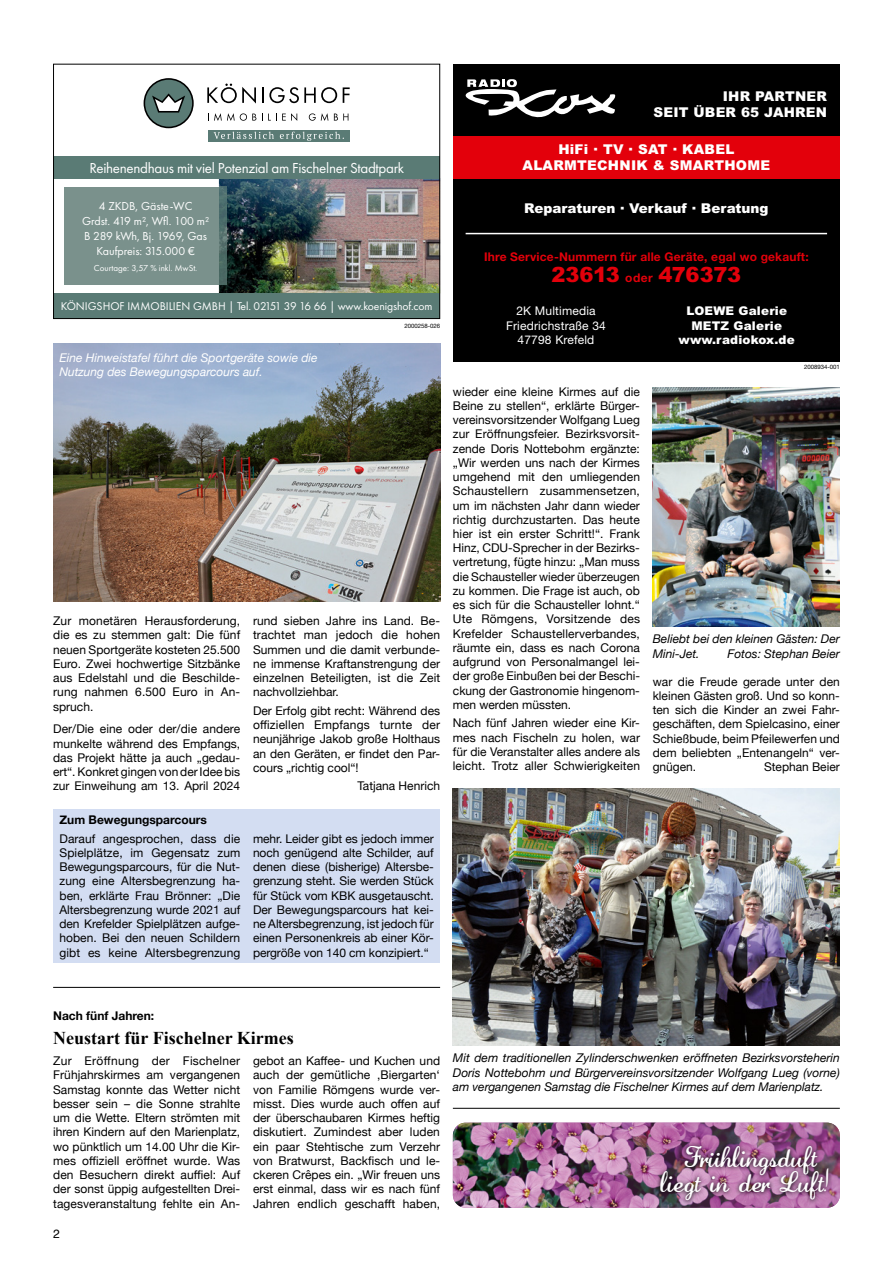
<style>
.page{position:relative;width:893px;height:1263px;background:#fff}
.page>*{position:absolute;margin:0;border:0;box-sizing:border-box;transform-origin:0 0}
.t1{font:21px/25.5px "Lauren Script";color:#fff;text-align:center}
.t2{font:900 21px "Arial";letter-spacing:-.015em;color:#e3000b}
.t3{font:700 18px "Times New Roman";color:#000}
.t4{font:15px "Futura PT";letter-spacing:-.02em;color:#fff}
.t5{font:900 13.5px/16.2px "Arial";letter-spacing:.015em;color:#fff;text-align:center}
.t6{font:12px/14.2px "Helvetica Neue";color:#000;text-align:justify}
.t7{font:italic 12px/14.2px "Helvetica Neue";color:#000;text-align:justify}
.t8{font:italic 12px/14.2px "Helvetica Neue";color:#fff}
.t9{font:12px/15px "Futura PT";color:#fff;text-align:center}
.t10{font:700 12px "Helvetica Neue";letter-spacing:.015em;color:#e3000b}
.t11{font:12px/14.4px "Helvetica Neue";letter-spacing:.015em;color:#fff;text-align:center}
.t12{font:900 12px/14.4px "Arial";letter-spacing:.015em;color:#fff;text-align:center}
.t13{font:700 12px "Helvetica Neue";color:#000}
.t14{font:12px "Helvetica";color:#000}
.t15{font:11.7px "Futura PT";letter-spacing:-.01em;color:#fff}
.t16{font:9px "Futura PT";color:#fff}
.t17{font:6px "Helvetica Neue";color:#000}
.s1{font-family:"Helvetica Neue";font-weight:700;font-size:12px}
</style>
<div class="page">
<div style="left:453px;top:64px;width:387px;height:297px;background:#000"></div>
<svg style="left:466px;top:79px;width:149px;height:38px"></svg>
<div style="left:453px;top:136px;width:387px;height:43px;background:#e3000b"></div>
<hr style="left:466px;top:233px;width:361px;height:1px;background:#fff">
<img style="left:219px;top:178px;width:219px;height:115px">
<div style="left:65px;top:187px;width:154px;height:98px;background:#7a918c"></div>
<img style="left:219px;top:187px;width:7px;height:98px">
<div style="left:53px;top:293px;width:387px;height:26px;background:#5a7b75"></div>
<svg style="left:144px;top:78px;width:50px;height:50px"></svg>
<svg style="left:207px;top:84px;width:49px;height:20px"></svg>
<svg style="left:262px;top:87px;width:75px;height:16px"></svg>
<svg style="left:343px;top:87px;width:7px;height:16px"></svg>
<svg style="left:208px;top:113px;width:48px;height:8px"></svg>
<svg style="left:262px;top:113px;width:35px;height:8px"></svg>
<svg style="left:309px;top:113px;width:19px;height:8px"></svg>
<svg style="left:334px;top:114px;width:14px;height:7px"></svg>
<div style="left:208px;top:130px;width:141px;height:12px;background:#5a7b75"></div>
<svg style="left:214px;top:132px;width:60px;height:7px"></svg>
<svg style="left:280px;top:132px;width:64px;height:9px"></svg>
<div style="left:53px;top:156px;width:387px;height:22px;background:#5a7b75"></div>
<div style="left:53px;top:64px;width:387px;height:255px;border:1px solid #000"></div>
<img style="left:53px;top:344px;width:387px;height:258px">
<div style="left:53px;top:809px;width:387px;height:154px;background:#d3ddf2"></div>
<img style="left:653px;top:387px;width:187px;height:239px">
<img style="left:453px;top:788px;width:387px;height:257px">
<img style="left:453px;top:1123px;width:387px;height:85px;border-radius:13px">
<img style="left:656px;top:1142px;width:177px;height:63px">
<hr style="left:53px;top:987px;width:387px;height:1px;background:#000">
<hr style="left:453px;top:1108px;width:387px;height:1px;background:#000">
<p class="t4" style="left:90px;top:159px;width:316px">Reihenendhaus mit viel Potenzial am Fischelner Stadtpark</p>
<p class="t9" style="left:82px;top:198px;width:129px">4 ZKDB, Gäste-WC<br>Grdst. 419 m², Wfl. 100 m²<br>B 289 kWh, Bj. 1969, Gas<br>Kaufpreis: 315.000 €</p>
<p class="t16" style="left:94px;top:263px;width:105px">Courtage: 3,57 % inkl. MwSt.</p>
<p class="t15" style="left:61px;top:300px;width:373px">KÖNIGSHOF IMMOBILIEN GMBH | Tel. 02151 39 16 66 | www.koenigshof.com</p>
<p class="t8" style="left:60px;top:351px;width:260px">Eine Hinweistafel führt die Sportgeräte sowie die<br>Nutzung des Bewegungsparcours auf.</p>
<p class="t17" style="left:404px;top:321px;width:37px">2000258-026</p>
<p class="t6" style="left:53px;top:614px;width:189px">Zur monetären Herausforderung, die es zu stemmen galt: Die fünf neuen Sportgeräte kosteten 25.500<br>Euro. Zwei hochwertige Sitzbänke aus Edelstahl und die Beschilde&shy;rung nahmen 6.500 Euro in An&shy;spruch.</p>
<p class="t6" style="left:53px;top:723px;width:189px">Der/Die eine oder der/die andere munkelte während des Empfangs, das Projekt hätte ja auch „gedau&shy;ert“. Konkret gingen von der Idee bis zur Einweihung am 13. April 2024</p>
<p class="t6" style="left:253px;top:614px;width:189px">rund sieben Jahre ins Land. Be&shy;trachtet man jedoch die hohen Summen und die damit verbunde&shy;ne immense Kraftanstrengung der einzelnen Beteiligten, ist die Zeit nachvollziehbar.</p>
<p class="t6" style="left:253px;top:704px;width:189px">Der Erfolg gibt recht: Während des offiziellen Empfangs turnte der neunjährige Jakob große Holthaus an den Geräten, er findet den Par&shy;cours „richtig cool“!</p>
<p class="t6" style="left:357px;top:780px;width:84px">Tatjana Henrich</p>
<p class="t13" style="left:60px;top:810px;width:149px">Zum Bewegungsparcours</p>
<p class="t6" style="left:60px;top:832px;width:182px">Darauf angesprochen, dass die Spielplätze, im Gegensatz zum Bewegungsparcours, für die Nut&shy;zung eine Altersbegrenzung ha&shy;ben, erklärte Frau Brönner: „Die Altersbegrenzung wurde 2021 auf den Krefelder Spielplätzen aufge&shy;hoben. Bei den neuen Schildern gibt es keine Altersbegrenzung</p>
<p class="t6" style="left:253px;top:832px;width:182px">mehr. Leider gibt es jedoch immer noch genügend alte Schilder, auf denen diese (bisherige) Altersbe&shy;grenzung steht. Sie werden Stück für Stück vom KBK ausgetauscht.<br>Der Bewegungsparcours hat kei&shy;ne Altersbegrenzung, ist jedoch für einen Personenkreis ab einer Kör&shy;pergröße von 140 cm konzipiert.“</p>
<p class="t5" style="left:653px;top:88px;width:175px;text-align:right">IHR PARTNER<br>SEIT ÜBER 65 JAHREN</p>
<p class="t5" style="left:523px;top:141px;width:249px">HiFi · TV · SAT · KABEL<br>ALARMTECHNIK &amp; SMARTHOME</p>
<p class="t5" style="left:524px;top:200px;width:246px">Reparaturen · Verkauf · Beratung</p>
<p class="t10" style="left:484px;top:248px;width:326px">Ihre Service-Nummern für alle Geräte, egal wo gekauft:</p>
<h1 class="t2" style="left:551px;top:259px;width:191px">23613 <span class="s1">oder</span> 476373</h1>
<p class="t11" style="left:506px;top:304px;width:101px">2K Multimedia<br>Friedrichstraße 34<br>47798 Krefeld</p>
<p class="t12" style="left:679px;top:303px;width:118px">LOEWE Galerie<br>METZ Galerie www.radiokox.de</p>
<p class="t17" style="left:804px;top:362px;width:37px">2008934-001</p>
<p class="t6" style="left:453px;top:385px;width:189px">wieder eine kleine Kirmes auf die Beine zu stellen“, erklärte Bürger&shy;vereinsvorsitzender Wolfgang Lueg zur Eröffnungsfeier. Bezirksvorsit&shy;zende Doris Nottebohm ergänzte: „Wir werden uns nach der Kirmes umgehend mit den umliegenden Schaustellern zusammensetzen, um im nächsten Jahr dann wieder richtig durchzustarten. Das heute hier ist ein erster Schritt!“. Frank Hinz, CDU-Sprecher in der Bezirks&shy;vertretung, fügte hinzu: „Man muss die Schausteller wieder überzeugen zu kommen. Die Frage ist auch, ob es sich für die Schausteller lohnt.“ Ute Römgens, Vorsitzende des Krefelder Schaustellerverbandes, räumte ein, dass es nach Corona aufgrund von Personalmangel lei&shy;der große Einbußen bei der Beschi&shy;ckung der Gastronomie hingenom&shy;men werden müssten.</p>
<p class="t6" style="left:453px;top:717px;width:189px">Nach fünf Jahren wieder eine Kir&shy;mes nach Fischeln zu holen, war für die Veranstalter alles andere als leicht. Trotz aller Schwierigkeiten</p>
<p class="t7" style="left:653px;top:632px;width:189px">Beliebt bei den kleinen Gästen: Der<br>Mini-Jet.</p>
<p class="t7" style="left:727px;top:647px;width:114px">Fotos: Stephan Beier</p>
<p class="t6" style="left:653px;top:675px;width:189px">war die Freude gerade unter den kleinen Gästen groß. Und so konn&shy;ten sich die Kinder an zwei Fahr&shy;geschäften, dem Spielcasino, einer Schießbude, beim Pfeilewerfen und dem beliebten „Entenangeln“ ver&shy;gnügen.</p>
<p class="t6" style="left:764px;top:760px;width:77px">Stephan Beier</p>
<p class="t13" style="left:53px;top:1006px;width:103px">Nach fünf Jahren:</p>
<h2 class="t3" style="left:53px;top:1025px;width:242px">Neustart für Fischelner Kirmes</h2>
<p class="t6" style="left:53px;top:1054px;width:189px">Zur Eröffnung der Fischelner Frühjahrskirmes am vergangenen Samstag konnte das Wetter nicht besser sein – die Sonne strahlte um die Wette. Eltern strömten mit ihren Kindern auf den Marienplatz, wo pünktlich um 14.00 Uhr die Kir&shy;mes offiziell eröffnet wurde. Was den Besuchern direkt auffiel: Auf der sonst üppig aufgestellten Drei&shy;tagesveranstaltung fehlte ein An-</p>
<p class="t6" style="left:253px;top:1054px;width:189px">gebot an Kaffee- und Kuchen und auch der gemütliche ‚Biergarten‘ von Familie Römgens wurde ver&shy;misst. Dies wurde auch offen auf der überschaubaren Kirmes heftig diskutiert. Zumindest aber luden ein paar Stehtische zum Verzehr von Bratwurst, Backfisch und le&shy;ckeren Crêpes ein. „Wir freuen uns erst einmal, dass wir es nach fünf Jahren endlich geschafft haben,</p>
<p class="t14" style="left:53px;top:1224px;width:8px">2</p>
<p class="t7" style="left:453px;top:1051px;width:388px">Mit dem traditionellen Zylinderschwenken eröffneten Bezirksvorsteherin Doris Nottebohm und Bürgervereinsvorsitzender Wolfgang Lueg (vorne) am vergangenen Samstag die Fischelner Kirmes auf dem Marienplatz.</p>
<h1 class="t1" style="left:660px;top:1147px;width:171px">Frühlingsduft liegt in der Luft!</h1>
</div>
